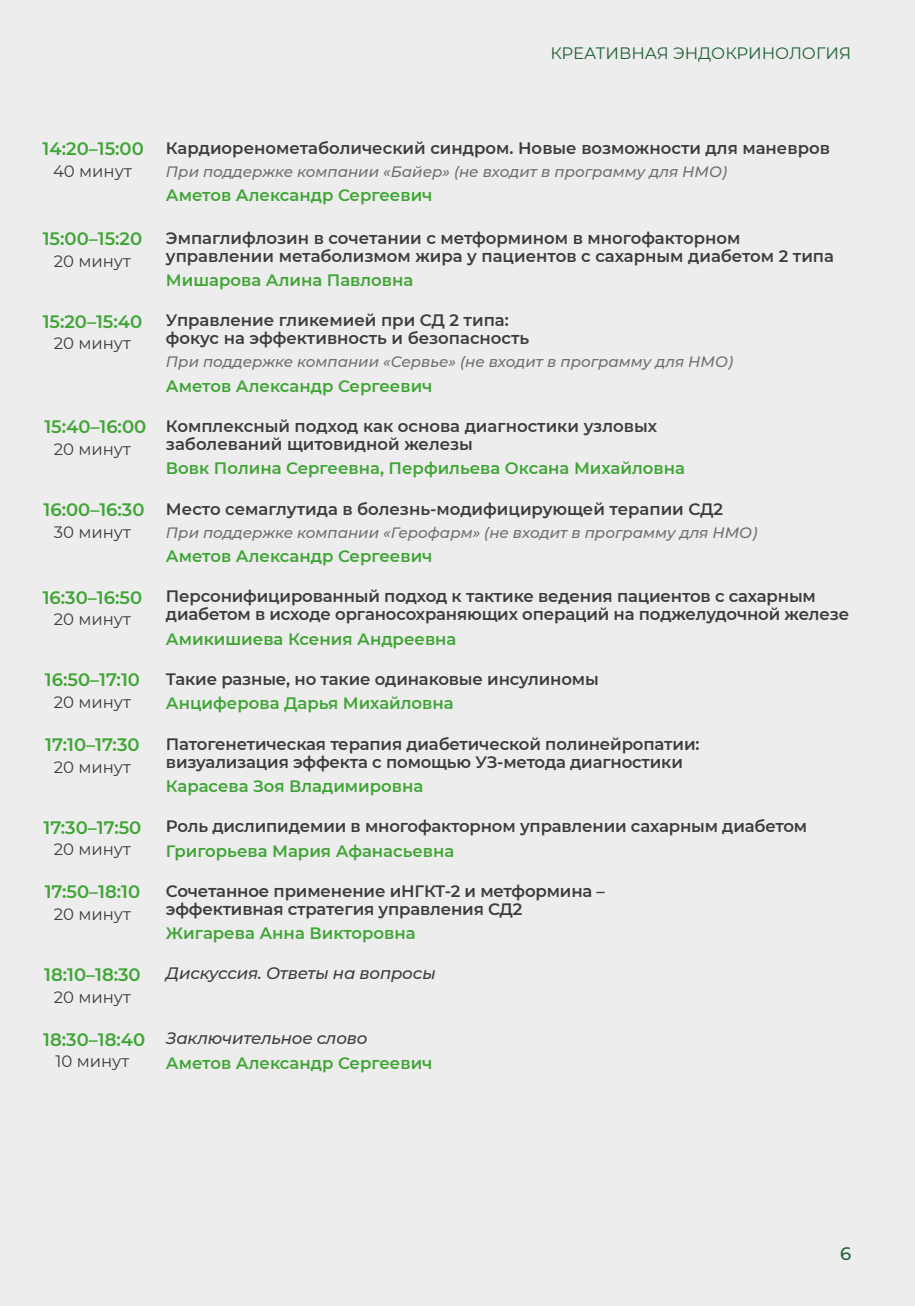
<style>
.page{position:relative;width:915px;height:1306px;background:#fff}
.page>*{position:absolute;margin:0;border:0;box-sizing:border-box;transform-origin:0 0}
.t1{font:600 18px "Montserrat";color:#3fa535}
.t2{font:500 18px "Montserrat";color:#1d6132}
.t3{font:600 16.5px/18px "Montserrat";letter-spacing:-.01em;color:#3c3c3b}
.t4{font:600 16.5px "Montserrat";color:#3fa535}
.t5{font:16.5px "Montserrat";color:#3c3c3b}
.t6{font:italic 500 16.5px "Montserrat";letter-spacing:-.01em;color:#3c3c3b}
.t7{font:16.5px "Montserrat";color:#1d6132}
.t8{font:italic 500 15px "Montserrat";color:#706f6f}
</style>
<div class="page">
<div style="left:0;top:0;width:914px;height:1305px;background:#ededed"></div>
<p class="t7" style="left:550px;top:42px;width:302px">КРЕАТИВНАЯ ЭНДОКРИНОЛОГИЯ</p>
<p class="t1" style="left:43px;top:136px;width:103px">14:20–15:00</p>
<p class="t3" style="left:166px;top:138px;width:665px">Кардиоренометаболический синдром. Новые возможности для маневров</p>
<p class="t8" style="left:166px;top:161px;width:562px">При поддержке компании «Байер» (не входит в программу для НМО)</p>
<p class="t4" style="left:166px;top:183px;width:268px">Аметов Александр Сергеевич</p>
<p class="t5" style="left:53px;top:159px;width:80px">40 минут</p>
<p class="t1" style="left:43px;top:226px;width:101px">15:00–15:20</p>
<p class="t3" style="left:166px;top:228px;width:669px">Эмпаглифлозин в сочетании с метформином в многофакторном управлении метаболизмом жира у пациентов с сахарным диабетом 2 типа</p>
<p class="t4" style="left:166px;top:268px;width:249px">Мишарова Алина Павловна</p>
<p class="t5" style="left:54px;top:249px;width:79px">20 минут</p>
<p class="t1" style="left:43px;top:308px;width:101px">15:20–15:40</p>
<p class="t3" style="left:166px;top:310px;width:365px">Управление гликемией при СД 2 типа: фокус на эффективность и безопасность</p>
<p class="t8" style="left:166px;top:351px;width:568px">При поддержке компании «Сервье» (не входит в программу для НМО)</p>
<p class="t4" style="left:166px;top:374px;width:268px">Аметов Александр Сергеевич</p>
<p class="t5" style="left:54px;top:332px;width:79px">20 минут</p>
<p class="t1" style="left:44px;top:414px;width:103px">15:40–16:00</p>
<p class="t3" style="left:166px;top:416px;width:492px">Комплексный подход как основа диагностики узловых заболеваний щитовидной железы</p>
<p class="t4" style="left:166px;top:457px;width:520px">Вовк Полина Сергеевна, Перфильева Оксана Михайловна</p>
<p class="t5" style="left:54px;top:438px;width:79px">20 минут</p>
<p class="t1" style="left:44px;top:497px;width:102px">16:00–16:30</p>
<p class="t3" style="left:166px;top:499px;width:558px">Место семаглутида в болезнь-модифицирующей терапии СД2</p>
<p class="t8" style="left:166px;top:522px;width:592px">При поддержке компании «Герофарм» (не входит в программу для НМО)</p>
<p class="t4" style="left:166px;top:544px;width:268px">Аметов Александр Сергеевич</p>
<p class="t5" style="left:54px;top:520px;width:79px">30 минут</p>
<p class="t1" style="left:43px;top:584px;width:101px">16:30–16:50</p>
<p class="t3" style="left:166px;top:586px;width:684px">Персонифицированный подход к тактике ведения пациентов с сахарным диабетом в исходе органосохраняющих операций на поджелудочной железе</p>
<p class="t4" style="left:166px;top:627px;width:292px">Амикишиева Ксения Андреевна</p>
<p class="t5" style="left:54px;top:608px;width:79px">20 минут</p>
<p class="t1" style="left:45px;top:667px;width:96px">16:50–17:10</p>
<p class="t3" style="left:166px;top:669px;width:434px">Такие разные, но такие одинаковые инсулиномы</p>
<p class="t5" style="left:54px;top:690px;width:79px">20 минут</p>
<p class="t4" style="left:166px;top:691px;width:289px">Анциферова Дарья Михайловна</p>
<p class="t1" style="left:45px;top:731px;width:96px">17:10–17:30</p>
<p class="t3" style="left:166px;top:734px;width:535px">Патогенетическая терапия диабетической полинейропатии: визуализация эффекта с помощью УЗ-метода диагностики</p>
<p class="t4" style="left:166px;top:774px;width:259px">Карасева Зоя Владимировна</p>
<p class="t5" style="left:54px;top:755px;width:79px">20 минут</p>
<p class="t1" style="left:43px;top:814px;width:99px">17:30–17:50</p>
<p class="t3" style="left:166px;top:816px;width:642px">Роль дислипидемии в многофакторном управлении сахарным диабетом</p>
<p class="t5" style="left:54px;top:838px;width:79px">20 минут</p>
<p class="t4" style="left:166px;top:839px;width:290px">Григорьева Мария Афанасьевна</p>
<p class="t1" style="left:45px;top:879px;width:97px">17:50–18:10</p>
<p class="t3" style="left:166px;top:881px;width:440px">Сочетанное применение иНГКТ-2 и метформина – эффективная стратегия управления СД2</p>
<p class="t4" style="left:166px;top:921px;width:251px">Жигарева Анна Викторовна</p>
<p class="t5" style="left:54px;top:902px;width:79px">20 минут</p>
<p class="t1" style="left:44px;top:961px;width:98px">18:10–18:30</p>
<p class="t5" style="left:54px;top:985px;width:79px">20 минут</p>
<p class="t1" style="left:43px;top:1026px;width:103px">18:30–18:40</p>
<p class="t6" style="left:166px;top:962px;width:271px">Дискуссия. Ответы на вопросы</p>
<p class="t6" style="left:166px;top:1026px;width:203px">Заключительное слово</p>
<p class="t5" style="left:55px;top:1049px;width:75px">10 минут</p>
<p class="t4" style="left:166px;top:1051px;width:268px">Аметов Александр Сергеевич</p>
<p class="t2" style="left:839px;top:1240px;width:13px">6</p>
</div>
